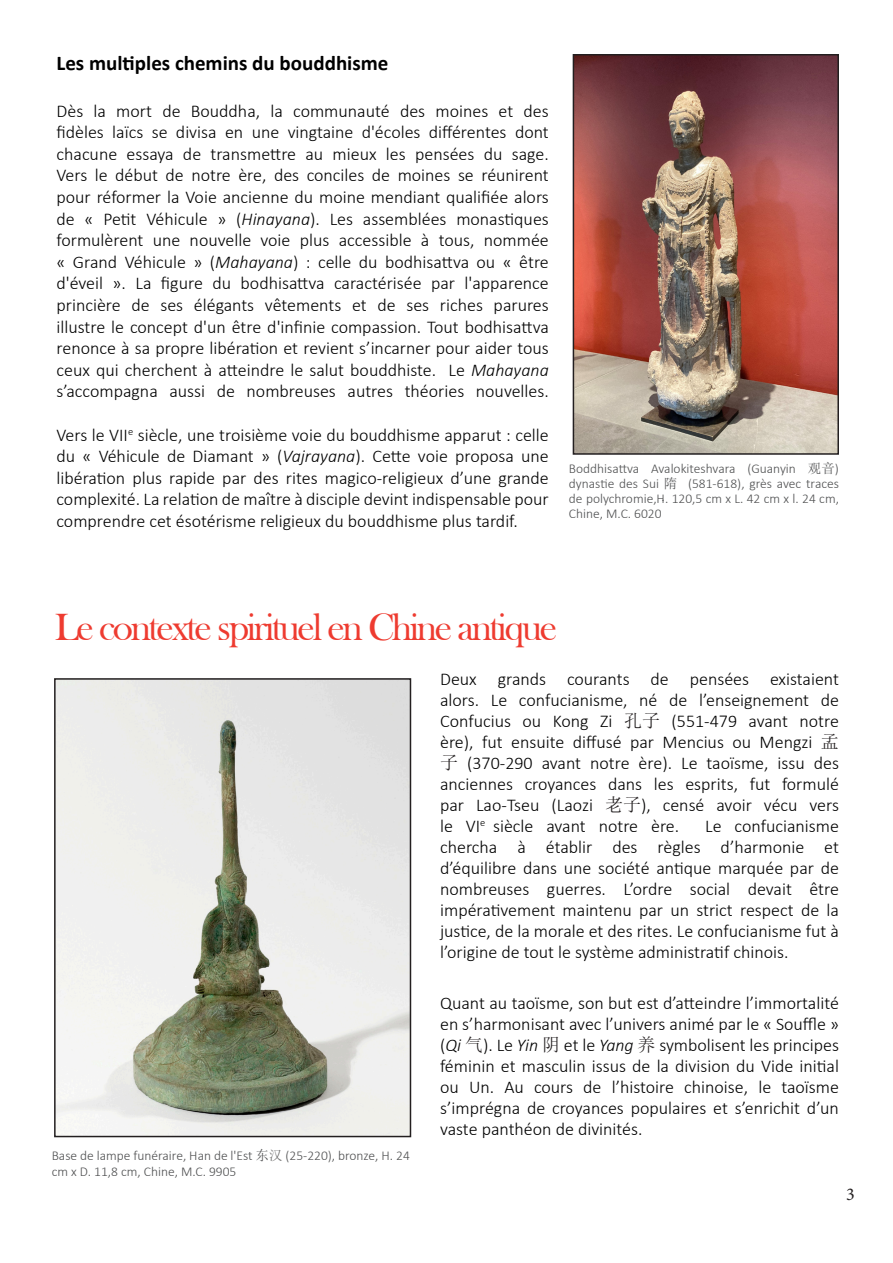
<style>
.page{position:relative;width:893px;height:1263px;background:#fff}
.page>*{position:absolute;margin:0;border:0;box-sizing:border-box;transform-origin:0 0}
.t1{font:39px "Bask Old Face";letter-spacing:-.06em;color:#ee3b30}
.t2{font:700 21px "Calibri";color:#000}
.t3{font:300 18px/21px "Calibri";color:#000001;text-align:justify}
.t4{font:18px "Minion Pro";color:#231f20}
.t5{font:300 13.5px/15px "Calibri";color:#4e4f50;text-align:justify}
.s1{font-style:italic}
.s2{font-family:"Sim Sun";font-weight:400}
.s3{font-family:"Sim Sun";font-weight:400;color:#231f20}
.s4{font-family:"Sim Sun";font-weight:400;color:#6a6a69}
</style>
<div class="page">
<img style="left:576px;top:57px;width:260px;height:395px">
<div style="left:573px;top:54px;width:266px;height:401px;border:2px solid #231f20"></div>
<img style="left:57px;top:681px;width:351px;height:453px">
<div style="left:54px;top:678px;width:357px;height:459px;border:2px solid #231f20"></div>
<p class="t2" style="left:57px;top:48px;width:333px">Les multiples chemins du bouddhisme</p>
<p class="t3" style="left:57px;top:100px;width:494px;line-height:21.6px">Dès la mort de Bouddha, la communauté des moines et des fidèles laïcs se divisa en une vingtaine d'écoles différentes dont chacune essaya de transmettre au mieux les pensées du sage.<br>Vers le début de notre ère, des conciles de moines se réunirent pour réformer la Voie ancienne du moine mendiant qualifiée alors de « Petit Véhicule » (<span class="s1">Hinayana</span>). Les assemblées monastiques formulèrent une nouvelle voie plus accessible à tous, nommée « Grand Véhicule » (<span class="s1">Mahayana</span>) : celle du bodhisattva ou « être d'éveil ». La figure du bodhisattva caractérisée par l'apparence princière de ses élégants vêtements et de ses riches parures illustre le concept d'un être d'infinie compassion. Tout bodhisattva renonce à sa propre libération et revient s’incarner pour aider tous ceux qui cherchent à atteindre le salut bouddhiste. Le <span class="s1">Mahayana </span>s’accompagna aussi de nombreuses autres théories nouvelles.</p>
<p class="t3" style="left:57px;top:424px;width:494px;line-height:21.6px">Vers le VII<sup>e</sup> siècle, une troisième voie du bouddhisme apparut : celle du « Véhicule de Diamant » (<span class="s1">Vajrayana</span>). Cette voie proposa une libération plus rapide par des rites magico-religieux d’une grande complexité. La relation de maître à disciple devint indispensable pour comprendre cet ésotérisme religieux du bouddhisme plus tardif.</p>
<p class="t5" style="left:569px;top:461px;width:272px">Boddhisattva Avalokiteshvara (Guanyin <span class="s2">观音</span>) dynastie des Sui <span class="s2">隋</span> (581-618), grès avec traces de polychromie,H. 120,5 cm x L. 42 cm x l. 24 cm, Chine, M.C. 6020</p>
<p class="t5" style="left:662px;top:489px;width:5px">.</p>
<p class="t1" style="left:55px;top:606px;width:504px">Le contexte spirituel en Chine antique</p>
<p class="t3" style="left:440px;top:668px;width:400px">Deux grands courants de pensées existaient alors. Le confucianisme, né de l’enseignement de Confucius ou Kong Zi <span class="s3">孔子</span> (551-479 avant notre ère), fut ensuite diffusé par Mencius ou Mengzi <span class="s3">孟子</span> (370-290 avant notre ère). Le taoïsme, issu des anciennes croyances dans les esprits, fut formulé par Lao-Tseu (Laozi <span class="s3">老子</span>), censé avoir vécu vers le VI<sup>e</sup> siècle avant notre ère.</p>
<p class="t3" style="left:440px;top:815px;width:400px;text-indent:265px">Le confucianisme chercha à établir des règles d’harmonie et d’équilibre dans une société antique marquée par de nombreuses guerres. L’ordre social devait être impérativement maintenu par un strict respect de la justice, de la morale et des rites. Le confucianisme fut à l’origine de tout le système administratif chinois.</p>
<p class="t5" style="left:52px;top:1147px;width:360px;line-height:16.2px">Base de lampe funéraire, Han de l'Est <span class="s2">东</span><span class="s4">汉</span> (25-220), bronze, H. 24 cm x D. 11,8 cm, Chine, M.C. 9905</p>
<p class="t3" style="left:440px;top:992px;width:400px">Quant au taoïsme, son but est d’atteindre l’immortalité en s’harmonisant avec l’univers animé par le « Souffle » (<span class="s1">Qi</span> <span class="s3">气</span>). Le <span class="s1">Yin</span> <span class="s3">阴</span> et le <span class="s1">Yang</span> <span class="s3">养</span> symbolisent les principes féminin et masculin issus de la division du Vide initial ou Un. Au cours de l’histoire chinoise, le taoïsme s’imprégna de croyances populaires et s’enrichit d’un vaste panthéon de divinités.</p>
<p class="t4" style="left:846px;top:1182px;width:10px">3</p>
</div>
